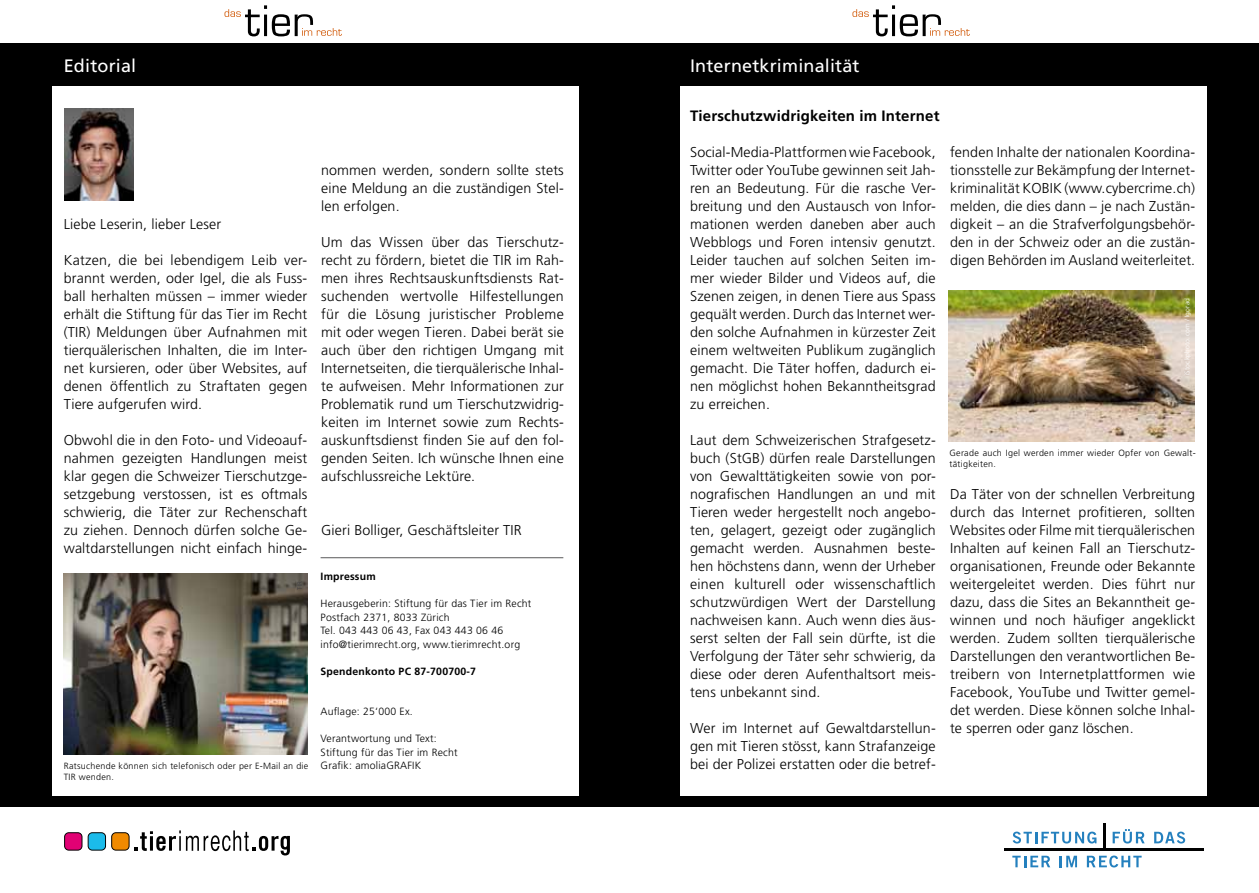
<style>
.page{position:relative;width:1259px;height:893px;background:#fff}
.page>*{position:absolute;margin:0;border:0;box-sizing:border-box;transform-origin:0 0}
.t1{font:18px "Frutiger";letter-spacing:.01em;color:#fff}
.t2{font:700 15px "Frutiger";letter-spacing:.01em;color:#000}
.t3{font:300 14.25px/18px "Frutiger";letter-spacing:.01em;color:#000;text-align:justify}
.t4{font:300 10.5px/13.5px "Frutiger";letter-spacing:.02em;color:#000}
.t5{font:700 10.5px "Frutiger";letter-spacing:.02em;color:#000}
.t6{font:300 9px/10.8px "Frutiger";letter-spacing:.03em;color:#000}
.t7{font:300 6.75px "Frutiger";letter-spacing:.03em;color:#fff}
</style>
<div class="page">
<div style="left:0;top:43px;width:1259px;height:764px;background:#000"></div>
<div style="left:680px;top:86px;width:526px;height:709px;background:#fff"></div>
<div style="left:52px;top:86px;width:526px;height:709px;background:#fff"></div>
<img style="left:65px;top:109px;width:69px;height:92px">
<hr style="left:320px;top:557px;width:243px;height:1px;background:#58585a">
<img style="left:64px;top:573px;width:243px;height:182px">
<img style="left:949px;top:291px;width:245px;height:151px">
<svg style="left:64px;top:832px;width:18px;height:19px"></svg>
<svg style="left:88px;top:830px;width:202px;height:25px"></svg>
<svg style="left:224px;top:5px;width:118px;height:31px"></svg>
<svg style="left:852px;top:5px;width:117px;height:31px"></svg>
<svg style="left:1012px;top:832px;width:84px;height:11px"></svg>
<svg style="left:1112px;top:829px;width:32px;height:14px"></svg>
<svg style="left:1154px;top:832px;width:31px;height:11px"></svg>
<svg style="left:1012px;top:856px;width:38px;height:11px"></svg>
<svg style="left:1059px;top:856px;width:18px;height:11px"></svg>
<svg style="left:1086px;top:855px;width:55px;height:12px"></svg>
<hr style="left:1004px;top:848px;width:200px;height:2px;background:#000">
<hr style="left:1103px;top:824px;width:2px;height:25px;background:#000">
<p class="t1" style="left:64px;top:55px;width:74px">Editorial</p>
<p class="t3" style="left:64px;top:216px;width:159px">Liebe Leserin, lieber Leser</p>
<p class="t3" style="left:64px;top:252px;width:245px">Katzen, die bei lebendigem Leib ver&shy;brannt werden, oder Igel, die als Fuss&shy;ball herhalten müssen – immer wieder erhält die Stiftung für das Tier im Recht (TIR) Meldungen über Aufnahmen mit tierquälerischen Inhalten, die im Inter&shy;net kursieren, oder über Websites, auf denen öffentlich zu Straftaten gegen Tiere aufgerufen wird.</p>
<p class="t3" style="left:64px;top:432px;width:245px">Obwohl die in den Foto- und Videoauf&shy;nahmen gezeigten Handlungen meist klar gegen die Schweizer Tierschutzge&shy;setzgebung verstossen, ist es oftmals schwierig, die Täter zur Rechenschaft zu ziehen. Dennoch dürfen solche Ge&shy;waltdarstellungen nicht einfach hinge-</p>
<p class="t6" style="left:64px;top:760px;width:246px">Ratsuchende können sich telefonisch oder per E-Mail an die<br>TIR wenden.</p>
<p class="t3" style="left:321px;top:162px;width:244px">nommen werden, sondern sollte stets eine Meldung an die zuständigen Stel&shy;len erfolgen.</p>
<p class="t3" style="left:321px;top:234px;width:244px">Um das Wissen über das Tierschutz&shy;recht zu fördern, bietet die TIR im Rah&shy;men ihres Rechtsauskunftsdiensts Rat&shy;suchenden wertvolle Hilfestellungen für die Lösung juristischer Probleme mit oder wegen Tieren. Dabei berät sie auch über den richtigen Umgang mit Internetseiten, die tierquälerische Inhal&shy;te aufweisen. Mehr Informationen zur Problematik rund um Tierschutzwidrig&shy;keiten im Internet sowie zum Rechts&shy;auskunftsdienst finden Sie auf den fol&shy;genden Seiten. Ich wünsche Ihnen eine aufschlussreiche Lektüre.</p>
<p class="t3" style="left:321px;top:522px;width:202px">Gieri Bolliger, Geschäftsleiter TIR</p>
<p class="t5" style="left:320px;top:570px;width:57px">Impressum</p>
<p class="t4" style="left:320px;top:597px;width:212px">Herausgeberin: Stiftung für das Tier im Recht Postfach 2371, 8033 Zürich<br>Tel. 043 443 06 43, Fax 043 443 06 46 info@tierimrecht.org, www.tierimrecht.org</p>
<p class="t5" style="left:320px;top:665px;width:157px">Spendenkonto PC 87-700700-7</p>
<p class="t4" style="left:320px;top:705px;width:94px">Auflage: 25‘000 Ex.</p>
<p class="t4" style="left:320px;top:732px;width:139px">Verantwortung und Text:<br>Stiftung für das Tier im Recht<br>Grafik: amoliaGRAFIK</p>
<p class="t1" style="left:690px;top:55px;width:171px">Internetkriminalität</p>
<p class="t2" style="left:690px;top:107px;width:251px">Tierschutzwidrigkeiten im Internet</p>
<p class="t3" style="left:690px;top:144px;width:247px">Social-Media-Plattformen wie Facebook, Twitter oder YouTube gewinnen seit Jah&shy;ren an Bedeutung. Für die rasche Ver&shy;breitung und den Austausch von Infor&shy;mationen werden daneben aber auch Webblogs und Foren intensiv genutzt.<br>Leider tauchen auf solchen Seiten im&shy;mer wieder Bilder und Videos auf, die Szenen zeigen, in denen Tiere aus Spass gequält werden. Durch das Internet wer&shy;den solche Aufnahmen in kürzester Zeit einem weltweiten Publikum zugänglich gemacht. Die Täter hoffen, dadurch ei&shy;nen möglichst hohen Bekanntheitsgrad zu erreichen.</p>
<p class="t3" style="left:690px;top:432px;width:247px">Laut dem Schweizerischen Strafgesetz&shy;buch (StGB) dürfen reale Darstellungen von Gewalttätigkeiten sowie von por&shy;nografischen Handlungen an und mit Tieren weder hergestellt noch angebo&shy;ten, gelagert, gezeigt oder zugänglich gemacht werden. Ausnahmen beste&shy;hen höchstens dann, wenn der Urheber einen kulturell oder wissenschaftlich schutzwürdigen Wert der Darstellung nachweisen kann. Auch wenn dies äus&shy;serst selten der Fall sein dürfte, ist die Verfolgung der Täter sehr schwierig, da diese oder deren Aufenthaltsort meis&shy;tens unbekannt sind.</p>
<p class="t3" style="left:690px;top:720px;width:247px">Wer im Internet auf Gewaltdarstellun&shy;gen mit Tieren stösst, kann Strafanzeige bei der Polizei erstatten oder die betref-</p>
<p class="t3" style="left:950px;top:144px;width:247px">fenden Inhalte der nationalen Koordina&shy;tionsstelle zur Bekämpfung der Internet&shy;kriminalität KOBIK (www.cybercrime.ch) melden, die dies dann – je nach Zustän&shy;digkeit – an die Strafverfolgungsbehör&shy;den in der Schweiz oder an die zustän&shy;digen Behörden im Ausland weiterleitet.</p>
<p class="t7" style="left:1183px;top:375px;width:79px;rotate:-90deg">iStockphoto.com / Igorad</p>
<p class="t6" style="left:949px;top:448px;width:248px">Gerade auch Igel werden immer wieder Opfer von Gewalt&shy;tätigkeiten.</p>
<p class="t3" style="left:950px;top:486px;width:247px">Da Täter von der schnellen Verbreitung durch das Internet profitieren, sollten Websites oder Filme mit tierquälerischen Inhalten auf keinen Fall an Tierschutz&shy;organisationen, Freunde oder Bekannte weitergeleitet werden. Dies führt nur dazu, dass die Sites an Bekanntheit ge&shy;winnen und noch häufiger angeklickt werden. Zudem sollten tierquälerische Darstellungen den verantwortlichen Be&shy;treibern von Internetplattformen wie Facebook, YouTube und Twitter gemel&shy;det werden. Diese können solche Inhal&shy;te sperren oder ganz löschen.</p>
</div>
